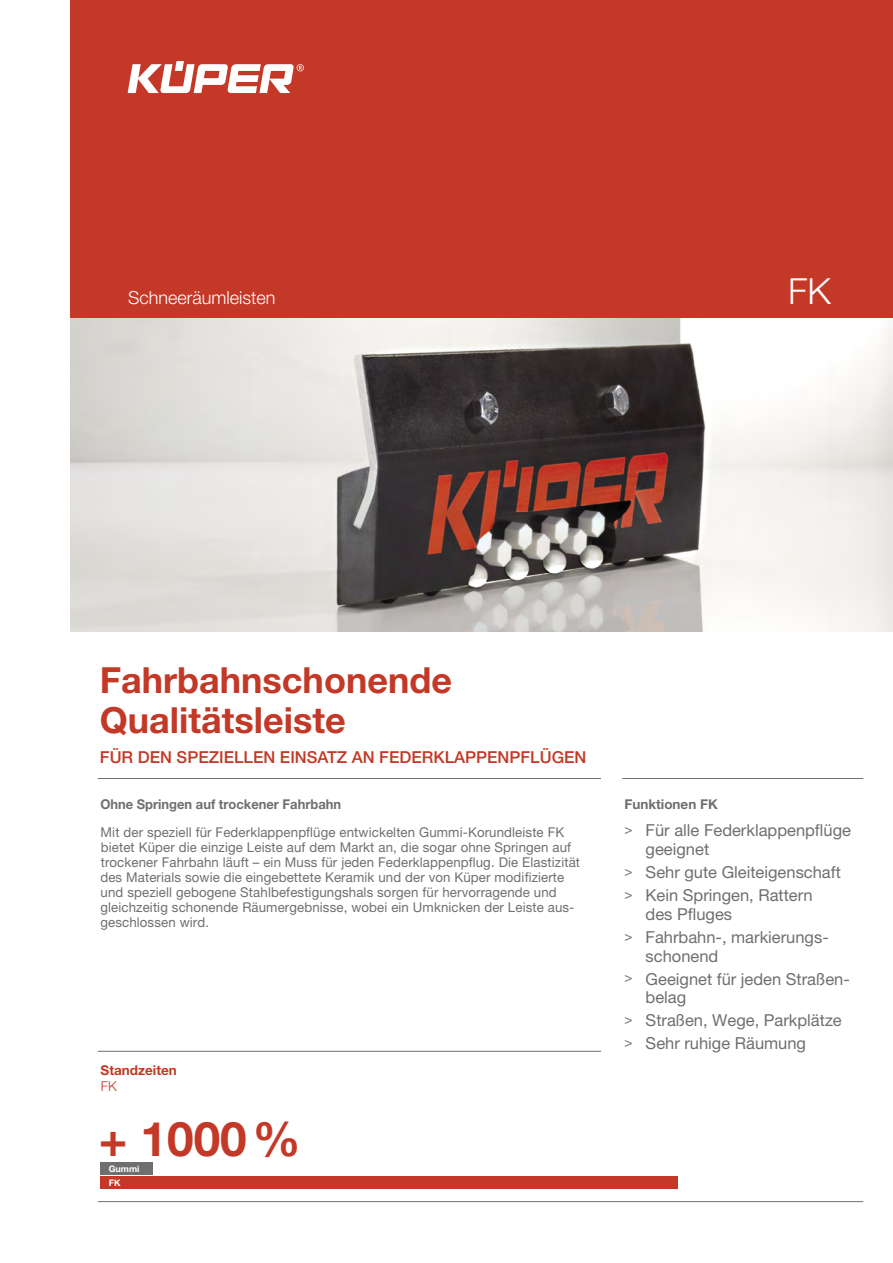
<style>
.page{position:relative;width:893px;height:1263px;background:#fff}
.page>*{position:absolute;margin:0;border:0;box-sizing:border-box;transform-origin:0 0}
.t1{font:700 47.7px "Helvetica Neue LT Pro";color:#c33826}
.t2{font:700 36px/39.8px "Helvetica Neue LT Pro";color:#c33826}
.t3{font:300 36px "Helvetica Neue LT Pro";color:#fff}
.t4{font:300 18px "Helvetica Neue LT Pro";color:#fff}
.t5{font:16.5px/23px "Helvetica Neue LT Pro";color:#6f6f6f}
.t6{font:500 16.5px "Helvetica Neue LT Pro";color:#c33826}
.t7{font:13.5px/15px "Helvetica Neue LT Pro";letter-spacing:.01em;color:#6f6f6f}
.t8{font:700 13.5px "Helvetica Neue LT Pro";color:#6f6f6f;scale:.96 1}
.t9{font:700 13.5px "Helvetica Neue LT Pro";color:#6f6f6f}
.t10{font:700 13.5px "Helvetica Neue LT Pro";color:#c33826}
.t11{font:300 13.5px "Helvetica Neue LT Pro";color:#c33826}
.t12{font:700 9px "Helvetica Neue LT Pro";color:#fff}
.s1{font-family:"DIN Alternate";font-weight:700;font-size:13.5px}
</style>
<div class="page">
<div style="left:70px;top:0;width:823px;height:319px;background:#c33826"></div>
<svg style="left:128px;top:61px;width:176px;height:32px"></svg>
<img style="left:70px;top:319px;width:823px;height:312px">
<hr style="left:98px;top:1201px;width:765px;height:1px;background:#6f6f6f">
<hr style="left:98px;top:1051px;width:503px;height:1px;background:#6f6f6f">
<div style="left:100px;top:1176px;width:578px;height:13px;background:#c33826"></div>
<div style="left:100px;top:1162px;width:53px;height:13px;background:#6f6f6f"></div>
<hr style="left:622px;top:778px;width:241px;height:1px;background:#6f6f6f">
<hr style="left:98px;top:778px;width:503px;height:1px;background:#6f6f6f">
<h3 class="t4" style="left:128px;top:286px;width:149px">Schneeräumleisten</h3>
<h2 class="t3" style="left:788px;top:269px;width:44px">FK</h2>
<h2 class="t2" style="left:100px;top:659px;width:354px">Fahrbahnschonende<br>Qualitätsleiste</h2>
<p class="t6" style="left:100px;top:747px;width:488px">FÜR DEN SPEZIELLEN EINSATZ AN FEDERKLAPPENPFLÜGEN</p>
<p class="t8" style="left:100px;top:796px;width:252px">Ohne Springen auf trockener Fahrbahn</p>
<p class="t7" style="left:100px;top:824px;width:481px">Mit der speziell für Federklappenpflüge entwickelten Gummi-Korundleiste FK bietet Küper die einzige Leiste auf dem Markt an, die sogar ohne Springen auf trockener Fahrbahn läuft – ein Muss für jeden Federklappenpflug. Die Elastizität des Materials sowie die eingebettete Keramik und der von Küper modifizierte und speziell gebogene Stahlbefestigungshals sorgen für hervorragende und gleichzeitig schonende Räumergebnisse, wobei ein Umknicken der Leiste aus&shy;geschlossen wird.</p>
<p class="t10" style="left:101px;top:1062px;width:78px">Standzeiten</p>
<p class="t11" style="left:101px;top:1078px;width:17px">FK</p>
<h1 class="t1" style="left:99px;top:1109px;width:203px">+ 1000%</h1>
<p class="t12" style="left:109px;top:1177px;width:13px">FK</p>
<p class="t12" style="left:109px;top:1163px;width:32px">Gummi</p>
<p class="t9" style="left:624px;top:796px;width:95px">Funktionen FK</p>
<p class="t5" style="left:646px;top:821px;width:207px;line-height:18.8px;text-indent:-21px"><span class="s1">&gt;</span> Für alle Federklappenpflüge geeignet</p>
<p class="t5" style="left:624px;top:860px;width:218px"><span class="s1">&gt;</span> Sehr gute Gleiteigenschaft <span class="s1">&gt;</span> Kein Springen, Rattern</p>
<p class="t5" style="left:624px;top:902px;width:204px;text-indent:21px">des Pfluges<br><span class="s1">&gt;</span> Fahrbahn-, markierungs-</p>
<p class="t5" style="left:624px;top:944px;width:225px;text-indent:21px">schonend<br><span class="s1">&gt;</span> Geeignet für jeden Straßen-</p>
<p class="t5" style="left:624px;top:986px;width:219px;text-indent:21px">belag<br><span class="s1">&gt;</span> Straßen, Wege, Parkplätze <span class="s1">&gt;</span> Sehr ruhige Räumung</p>
</div>
